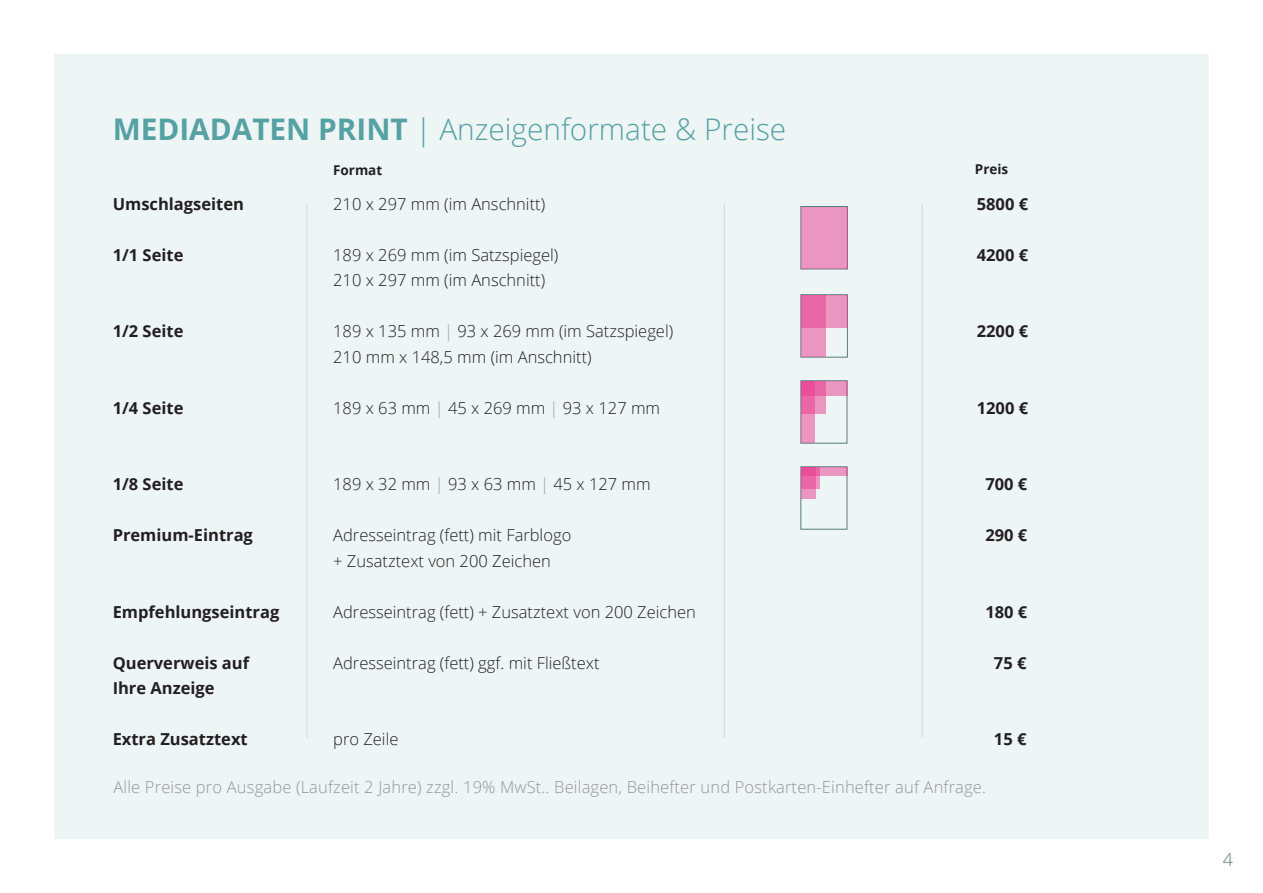
<style>
.page{position:relative;width:1263px;height:893px;background:#fff}
.page>*{position:absolute;margin:0;border:0;box-sizing:border-box;transform-origin:0 0}
.t1{font:300 29.7px "Open Sans";color:#56a1a3}
.t2{font:300 18px "Open Sans";color:#567c7a}
.t3{font:300 16.5px "Open Sans";color:#231f20}
.t4{font:700 16.5px "Open Sans";color:#231f20}
.t5{font:300 16.5px "Open Sans";letter-spacing:.01em;color:#939598}
.t6{font:700 13.5px "Open Sans";color:#231f20}
.s1{font-weight:700}
.s2{color:#9d9fa2}
</style>
<div class="page">
<div style="left:54px;top:54px;width:1155px;height:785px;background:#eef5f5"></div>
<div style="left:800px;top:206px;width:48px;height:63px;border:1px solid #567c7a"></div>
<div style="left:801px;top:207px;width:46px;height:62px;background:#eb96c1"></div>
<div style="left:800px;top:294px;width:48px;height:63px;border:1px solid #567c7a"></div>
<div style="left:801px;top:295px;width:46px;height:33px;background:#eb96c1"></div>
<svg style="left:801px;top:295px;width:24px;height:62px"></svg>
<div style="left:800px;top:380px;width:47px;height:63px;border:1px solid #567c7a"></div>
<svg style="left:814px;top:396px;width:12px;height:18px"></svg>
<svg style="left:814px;top:381px;width:34px;height:15px"></svg>
<svg style="left:801px;top:381px;width:13px;height:62px"></svg>
<div style="left:800px;top:466px;width:47px;height:64px;border:1px solid #567c7a"></div>
<div style="left:801px;top:468px;width:46px;height:8px;background:#eb96c1"></div>
<div style="left:801px;top:468px;width:14px;height:31px;background:#eb96c1"></div>
<svg style="left:801px;top:468px;width:19px;height:21px"></svg>
<hr style="left:306px;top:204px;width:1px;height:534px;background:#a2b2b1">
<hr style="left:724px;top:204px;width:1px;height:534px;background:#a2b2b1">
<hr style="left:922px;top:204px;width:1px;height:534px;background:#a2b2b1">
<p class="t1" style="left:113px;top:109px;width:675px"><span class="s1">MEDIADATEN PRINT</span> | Anzeigenformate &amp; Preise</p>
<p class="t6" style="left:333px;top:161px;width:51px">Format</p>
<p class="t6" style="left:975px;top:160px;width:35px">Preis</p>
<p class="t4" style="left:113px;top:192px;width:133px">Umschlagseiten</p>
<p class="t3" style="left:333px;top:192px;width:214px">210 x 297 mm (im Anschnitt)</p>
<p class="t4" style="left:977px;top:192px;width:53px">5800 €</p>
<p class="t4" style="left:113px;top:243px;width:72px">1/1 Seite</p>
<p class="t3" style="left:333px;top:243px;width:227px">189 x 269 mm (im Satzspiegel)</p>
<p class="t4" style="left:977px;top:243px;width:53px">4200 €</p>
<p class="t3" style="left:333px;top:269px;width:214px">210 x 297 mm (im Anschnitt)</p>
<p class="t4" style="left:113px;top:319px;width:72px">1/2 Seite</p>
<p class="t3" style="left:333px;top:320px;width:341px">189 x 135 mm <span class="s2">|</span> 93 x 269 mm (im Satzspiegel)</p>
<p class="t4" style="left:977px;top:319px;width:53px">2200 €</p>
<p class="t3" style="left:333px;top:345px;width:260px">210 mm x 148,5 mm (im Anschnitt)</p>
<p class="t4" style="left:113px;top:396px;width:72px">1/4 Seite</p>
<p class="t3" style="left:333px;top:396px;width:328px">189 x 63 mm <span class="s2">|</span> 45 x 269 mm <span class="s2">|</span> 93 x 127 mm</p>
<p class="t4" style="left:977px;top:396px;width:53px">1200 €</p>
<p class="t4" style="left:113px;top:472px;width:72px">1/8 Seite</p>
<p class="t3" style="left:333px;top:473px;width:319px">189 x 32 mm <span class="s2">|</span> 93 x 63 mm <span class="s2">|</span> 45 x 127 mm</p>
<p class="t4" style="left:985px;top:472px;width:43px">700 €</p>
<p class="t4" style="left:113px;top:523px;width:142px">Premium-Eintrag</p>
<p class="t3" style="left:333px;top:524px;width:240px">Adresseintrag (fett) mit Farblogo</p>
<p class="t4" style="left:985px;top:523px;width:43px">290 €</p>
<p class="t3" style="left:333px;top:549px;width:219px">+ Zusatztext von 200 Zeichen</p>
<p class="t4" style="left:113px;top:600px;width:168px">Empfehlungseintrag</p>
<p class="t3" style="left:333px;top:600px;width:364px">Adresseintrag (fett) + Zusatztext von 200 Zeichen</p>
<p class="t4" style="left:985px;top:600px;width:43px">180 €</p>
<p class="t4" style="left:113px;top:651px;width:138px">Querverweis auf</p>
<p class="t3" style="left:333px;top:651px;width:268px">Adresseintrag (fett) ggf. mit Fließtext</p>
<p class="t4" style="left:994px;top:651px;width:34px">75 €</p>
<p class="t4" style="left:113px;top:676px;width:103px">Ihre Anzeige</p>
<p class="t4" style="left:113px;top:727px;width:137px">Extra Zusatztext</p>
<p class="t3" style="left:333px;top:728px;width:67px">pro Zeile</p>
<p class="t4" style="left:994px;top:727px;width:34px">15 €</p>
<p class="t5" style="left:113px;top:776px;width:874px">Alle Preise pro Ausgabe (Laufzeit 2 Jahre) zzgl. 19% MwSt.. Beilagen, Beihefter und Postkarten-Einhefter auf Anfrage.</p>
<p class="t2" style="left:1223px;top:847px;width:12px">4</p>
</div>
